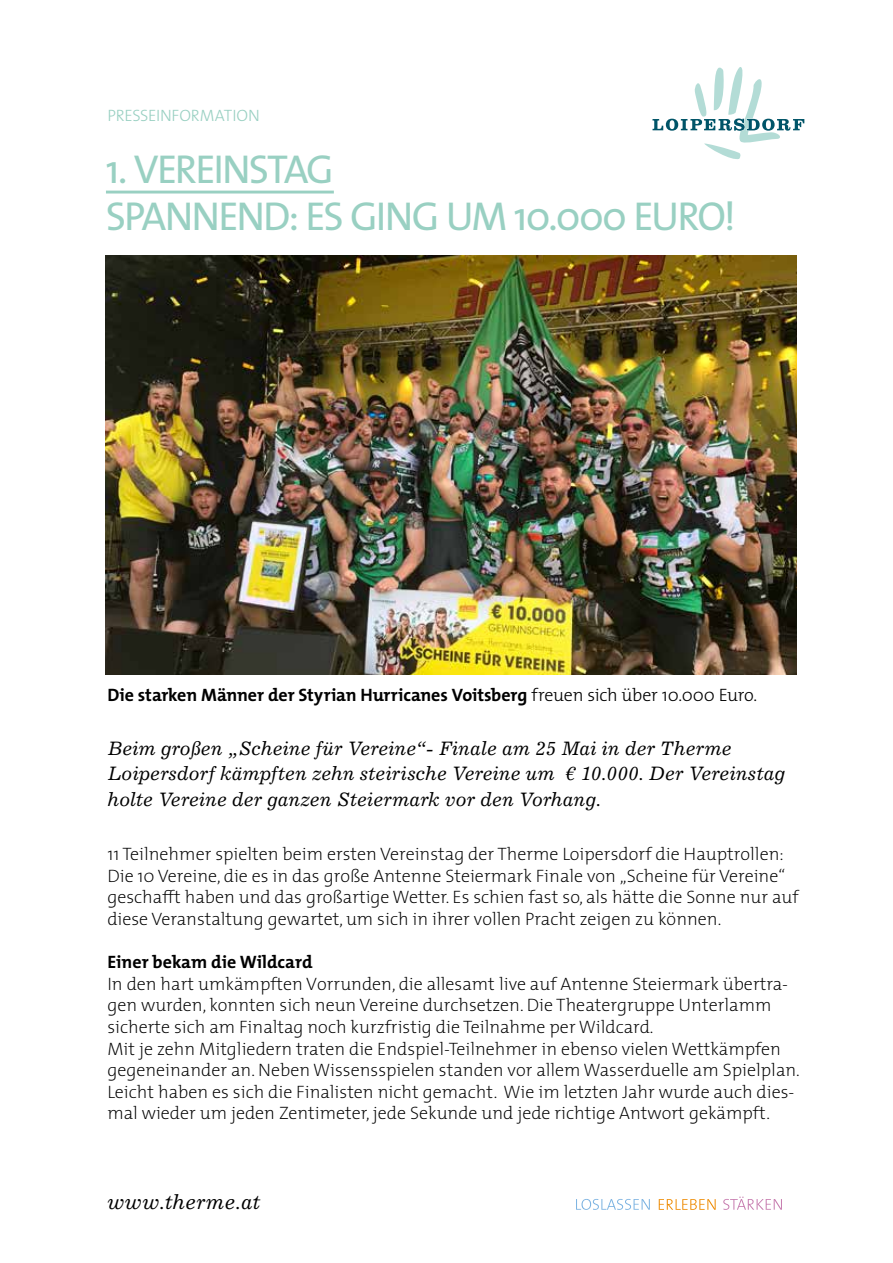
<style>
.page{position:relative;width:893px;height:1263px;background:#fff}
.page>*{position:absolute;margin:0;border:0;box-sizing:border-box;transform-origin:0 0}
.t1{font:40.5px/46.5px "The Mix";letter-spacing:-.045em;color:#99d0c2}
.t2{font:italic 20.85px "Excelsior LT Std";letter-spacing:.01em;color:#000}
.t3{font:italic 19.5px/25.5px "Excelsior LT Std";letter-spacing:-.005em;color:#000}
.t4{font:200 18px/21.6px "The Mix";color:#000}
.t5{font:700 18px "The Mix";letter-spacing:-.005em;color:#000}
.t6{font:300 16.5px "The Mix";letter-spacing:-.015em;color:#99d0c2}
.s1{font-weight:300}
</style>
<div class="page">
<hr style="left:106px;top:191px;width:228px;height:2px;background:#99d0c2">
<svg style="left:652px;top:67px;width:152px;height:92px"></svg>
<svg style="left:723px;top:1196px;width:59px;height:14px"></svg>
<svg style="left:659px;top:1199px;width:57px;height:11px"></svg>
<svg style="left:576px;top:1199px;width:74px;height:11px"></svg>
<img style="left:106px;top:255px;width:690px;height:419px">
<p class="t6" style="left:107px;top:105px;width:154px">PRESSEINFORMATION</p>
<h1 class="t1" style="left:106px;top:147px;width:632px">1. VEREINSTAG<br>SPANNEND: ES GING UM 10.000 EURO!</h1>
<p class="t5" style="left:107px;top:680px;width:651px">Die starken Männer der Styrian Hurricanes Voitsberg <span class="s1">freuen sich über 10.000 Euro.</span></p>
<p class="t3" style="left:107px;top:736px;width:679px">Beim großen „Scheine für Vereine“- Finale am 25 Mai in der Therme<br>Loipersdorf kämpften zehn steirische Vereine um € 10.000. Der Vereinstag holte Vereine der ganzen Steiermark vor den Vorhang.</p>
<p class="t4" style="left:107px;top:843px;width:693px">11 Teilnehmer spielten beim ersten Vereinstag der Therme Loipersdorf die Hauptrollen:<br>Die 10 Vereine, die es in das große Antenne Steiermark Finale von „Scheine für Vereine“ geschafft haben und das großartige Wetter. Es schien fast so, als hätte die Sonne nur auf diese Veranstaltung gewartet, um sich in ihrer vollen Pracht zeigen zu können.</p>
<p class="t5" style="left:107px;top:947px;width:207px">Einer bekam die Wildcard</p>
<p class="t4" style="left:107px;top:972px;width:694px">In den hart umkämpften Vorrunden, die allesamt live auf Antenne Steiermark übertra&shy;gen wurden, konnten sich neun Vereine durchsetzen. Die Theatergruppe Unterlamm sicherte sich am Finaltag noch kurzfristig die Teilnahme per Wildcard.<br>Mit je zehn Mitgliedern traten die Endspiel-Teilnehmer in ebenso vielen Wettkämpfen gegeneinander an. Neben Wissensspielen standen vor allem Wasserduelle am Spielplan.<br>Leicht haben es sich die Finalisten nicht gemacht. Wie im letzten Jahr wurde auch dies&shy;mal wieder um jeden Zentimeter, jede Sekunde und jede richtige Antwort gekämpft.</p>
<p class="t2" style="left:107px;top:1189px;width:155px">www.therme.at</p>
</div>
